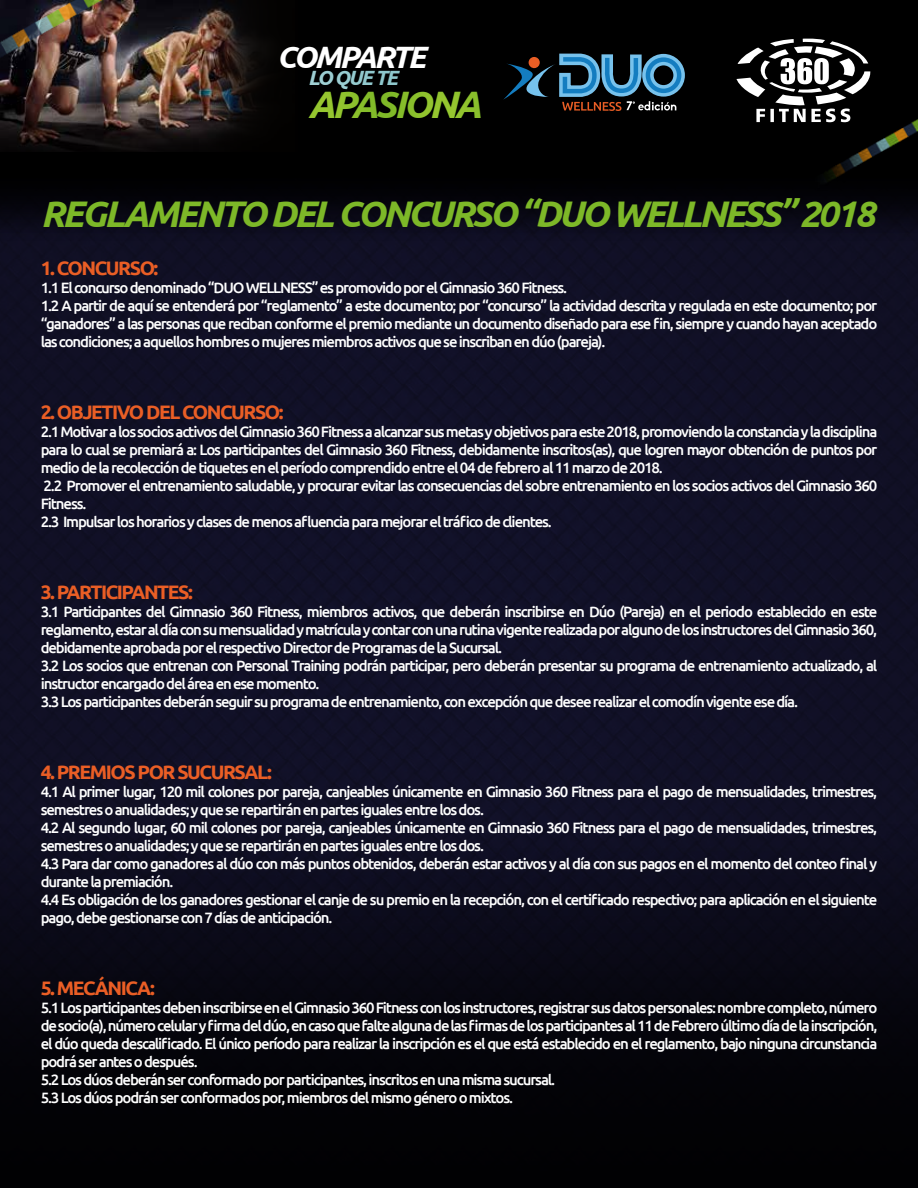
<style>
.page{position:relative;width:918px;height:1188px;background:#fff}
.page>*{position:absolute;margin:0;border:0;box-sizing:border-box;transform-origin:0 0}
.t1{font:italic 700 38.1px "Ubuntu";letter-spacing:-.075em;color:#7db828}
.t2{font:italic 700 37.05px "Ubuntu";letter-spacing:-.075em;color:#7db828}
.t3{font:italic 700 30.9px "Ubuntu";letter-spacing:-.085em;color:#fff}
.t4{font:italic 700 20.55px "Ubuntu";letter-spacing:-.075em;color:#8dc7cc}
.t5{font:700 19.5px "Ubuntu";letter-spacing:-.075em;color:#ea5e25}
.t6{font:500 15px/18px "Ubuntu";letter-spacing:-.075em;color:#fff}
</style>
<div class="page">
<div style="left:0;top:320px;width:918px;height:868px;background:linear-gradient(to bottom,#161532,#040409)"></div>
<div style="left:0;top:0;width:918px;height:153px;background:#000"></div>
<img style="left:0;top:0;width:97px;height:14px">
<svg style="left:0;top:14px;width:805px;height:138px"></svg>
<img style="left:97px;top:0;width:150px;height:152px">
<div style="left:0;top:153px;width:918px;height:208px;background:linear-gradient(to bottom,#020205,#151430)"></div>
<img style="left:812px;top:119px;width:106px;height:82px">
<img style="left:233px;top:0;width:137px;height:124px">
<img style="left:376px;top:177px;width:137px;height:8px">
<img style="left:384px;top:40px;width:129px;height:137px">
<img style="left:247px;top:40px;width:137px;height:137px">
<svg style="left:503px;top:14px;width:183px;height:97px"></svg>
<svg style="left:737px;top:38px;width:135px;height:84px"></svg>
<h3 class="t3" style="left:277px;top:38px;width:151px">COMPARTE</h3>
<h1 class="t1" style="left:308px;top:82px;width:175px">APASIONA</h1>
<h3 class="t4" style="left:308px;top:66px;width:91px">LO QUE TE</h3>
<h2 class="t2" style="left:41px;top:191px;width:836px">REGLAMENTO DEL CONCURSO “DUO WELLNESS” 2018</h2>
<h3 class="t5" style="left:41px;top:256px;width:119px">1. CONCURSO:</h3>
<p class="t6" style="left:41px;top:278px;width:838px">1.1 El concurso denominado “DUO WELLNESS” es promovido por el Gimnasio 360 Fitness.<br>1.2 A partir de aquí se entenderá por “reglamento” a este documento; por “concurso” la actividad descrita y regulada en este documento; por “ganadores” a las personas que reciban conforme el premio mediante un documento diseñado para ese fin, siempre y cuando hayan aceptado las condiciones; a aquellos hombres o mujeres miembros activos que se inscriban en dúo (pareja).</p>
<h3 class="t5" style="left:41px;top:400px;width:245px">2. OBJETIVO DEL CONCURSO:</h3>
<p class="t6" style="left:41px;top:422px;width:838px">2.1 Motivar a los socios activos del Gimnasio 360 Fitness a alcanzar sus metas y objetivos para este 2018, promoviendo la constancia y la disciplina para lo cual se premiará a: Los participantes del Gimnasio 360 Fitness, debidamente inscritos(as), que logren mayor obtención de puntos por medio de la recolección de tiquetes en el período comprendido entre el 04 de febrero al 11 marzo de 2018.<br>2.2 Promover el entrenamiento saludable, y procurar evitar las consecuencias del sobre entrenamiento en los socios activos del Gimnasio 360<br>Fitness.<br>2.3 Impulsar los horarios y clases de menos afluencia para mejorar el tráfico de clientes.</p>
<h3 class="t5" style="left:41px;top:580px;width:154px">3. PARTICIPANTES:</h3>
<p class="t6" style="left:41px;top:602px;width:838px">3.1 Participantes del Gimnasio 360 Fitness, miembros activos, que deberán inscribirse en Dúo (Pareja) en el periodo establecido en este reglamento, estar al día con su mensualidad y matrícula y contar con una rutina vigente realizada por alguno de los instructores del Gimnasio 360, debidamente aprobada por el respectivo Director de Programas de la Sucursal.<br>3.2 Los socios que entrenan con Personal Training podrán participar, pero deberán presentar su programa de entrenamiento actualizado, al instructor encargado del área en ese momento.<br>3.3 Los participantes deberán seguir su programa de entrenamiento, con excepción que desee realizar el comodín vigente ese día.</p>
<h3 class="t5" style="left:41px;top:760px;width:233px">4. PREMIOS POR SUCURSAL:</h3>
<p class="t6" style="left:41px;top:782px;width:838px">4.1 Al primer lugar, 120 mil colones por pareja, canjeables únicamente en Gimnasio 360 Fitness para el pago de mensualidades, trimestres, semestres o anualidades; y que se repartirán en partes iguales entre los dos.<br>4.2 Al segundo lugar, 60 mil colones por pareja, canjeables únicamente en Gimnasio 360 Fitness para el pago de mensualidades, trimestres, semestres o anualidades; y que se repartirán en partes iguales entre los dos.<br>4.3 Para dar como ganadores al dúo con más puntos obtenidos, deberán estar activos y al día con sus pagos en el momento del conteo final y durante la premiación.<br>4.4 Es obligación de los ganadores gestionar el canje de su premio en la recepción, con el certificado respectivo; para aplicación en el siguiente pago, debe gestionarse con 7 días de anticipación.</p>
<h3 class="t5" style="left:41px;top:976px;width:116px">5. MECÁNICA:</h3>
<p class="t6" style="left:41px;top:998px;width:838px">5.1 Los participantes deben inscribirse en el Gimnasio 360 Fitness con los instructores, registrar sus datos personales: nombre completo, número de socio(a), número celular y firma del dúo, en caso que falte alguna de las firmas de los participantes al 11 de Febrero último día de la inscripción, el dúo queda descalificado. El único período para realizar la inscripción es el que está establecido en el reglamento, bajo ninguna circunstancia podrá ser antes o después.<br>5.2 Los dúos deberán ser conformado por participantes, inscritos en una misma sucursal.<br>5.3 Los dúos podrán ser conformados por, miembros del mismo género o mixtos.</p>
</div>
